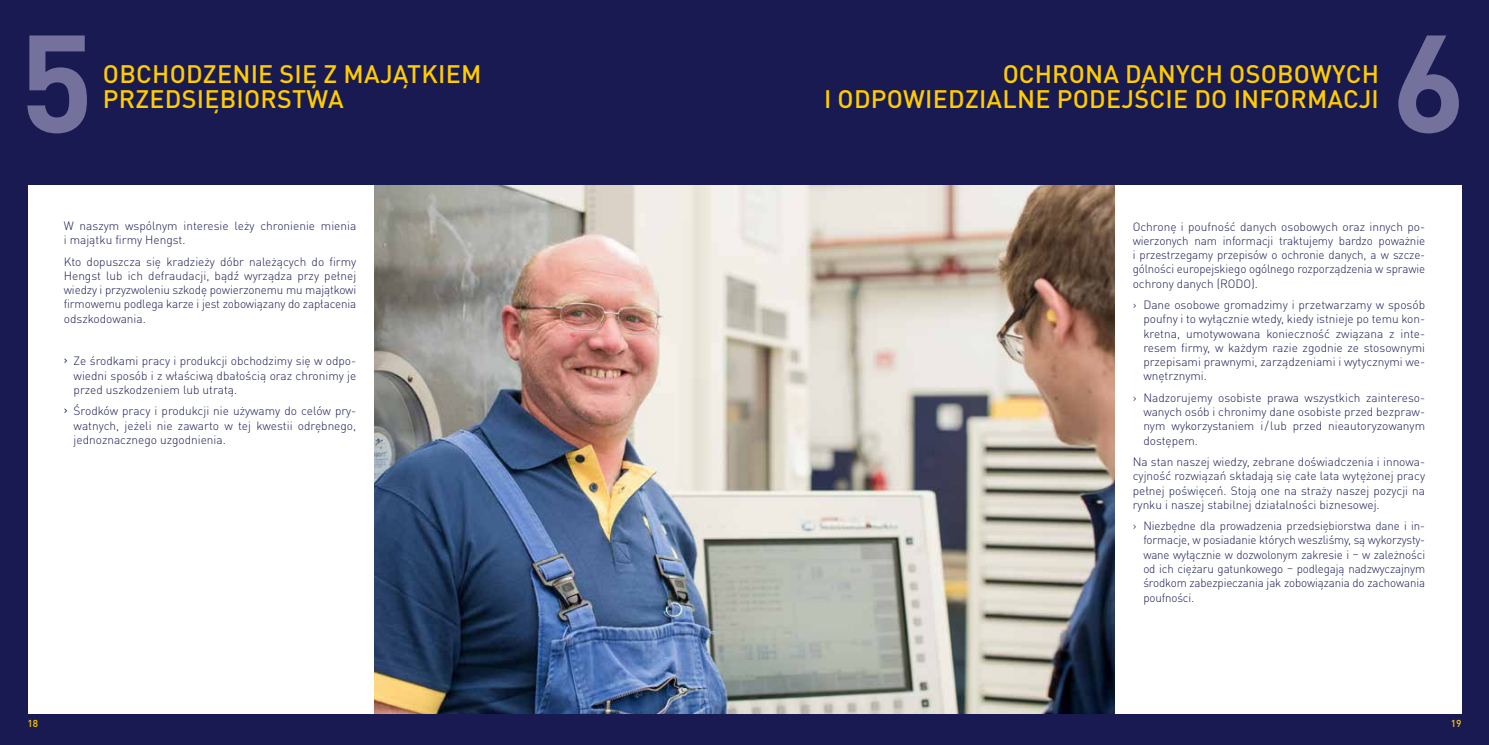
<style>
.page{position:relative;width:1489px;height:745px;background:#fff}
.page>*{position:absolute;margin:0;border:0;box-sizing:border-box;transform-origin:0 0}
.t1{font:700 136.25px "DIN Pro";color:#74729d}
.t2{font:500 25px/25px "DIN Pro";letter-spacing:.01em;color:#fc0;text-align:right}
.t3{font:300 11.88px/14.2px "DIN Pro";color:#191a51;text-align:justify}
.t4{font:500 10px "DIN Pro";color:#fc0}
.s1{font-weight:400}
</style>
<div class="page">
<div style="left:0;top:0;width:1488px;height:744px;background:#191a51"></div>
<div style="left:28px;top:185px;width:1433px;height:528px;background:#fff"></div>
<img style="left:374px;top:185px;width:740px;height:528px">
<h1 class="t1" style="left:20px;top:-30px;width:75px">5</h1>
<h1 class="t1" style="left:1391px;top:-30px;width:75px">6</h1>
<h2 class="t2" style="left:103px;top:59px;width:380px;text-align:left">OBCHODZENIE SIĘ Z MAJĄTKIEM<br>PRZEDSIĘBIORSTWA</h2>
<h2 class="t2" style="left:824px;top:59px;width:556px">OCHRONA DANYCH OSOBOWYCH<br>I ODPOWIEDZIALNE PODEJŚCIE DO INFORMACJI</h2>
<p class="t3" style="left:64px;top:217px;width:294px">W naszym wspólnym interesie leży chronienie mienia i majątku firmy Hengst.</p>
<p class="t3" style="left:64px;top:253px;width:294px">Kto dopuszcza się kradzieży dóbr należących do firmy Hengst lub ich defraudacji, bądź wyrządza przy pełnej wiedzy i przyzwoleniu szkodę powierzonemu mu majątkowi firmowemu podlega karze i jest zobowiązany do zapłacenia odszkodowania.</p>
<p class="t3" style="left:74px;top:353px;width:284px;text-indent:-10px"><span class="s1">›</span> Ze środkami pracy i produkcji obchodzimy się w odpo&shy;wiedni sposób i z właściwą dbałością oraz chronimy je przed uszkodzeniem lub utratą.</p>
<p class="t3" style="left:74px;top:402px;width:284px;text-indent:-10px"><span class="s1">›</span> Środków pracy i produkcji nie używamy do celów pry&shy;watnych, jeżeli nie zawarto w tej kwestii odrębnego, jednoznacznego uzgodnienia.</p>
<p class="t3" style="left:1132px;top:218px;width:294px">Ochronę i poufność danych osobowych oraz innych po&shy;wierzonych nam informacji traktujemy bardzo poważnie i przestrzegamy przepisów o ochronie danych, a w szcze&shy;gólności europejskiego ogólnego rozporządzenia w sprawie ochrony danych (RODO).</p>
<p class="t3" style="left:1143px;top:296px;width:283px;text-indent:-11px">› Dane osobowe gromadzimy i przetwarzamy w sposób poufny i to wyłącznie wtedy, kiedy istnieje po temu kon&shy;kretna, umotywowana konieczność związana z inte&shy;resem firmy, w każdym razie zgodnie ze stosownymi przepisami prawnymi, zarządzeniami i wytycznymi we&shy;wnętrznymi.</p>
<p class="t3" style="left:1143px;top:389px;width:283px;text-indent:-11px">› Nadzorujemy osobiste prawa wszystkich zaintereso&shy;wanych osób i chronimy dane osobiste przed bezpraw&shy;nym wykorzystaniem i/lub przed nieautoryzowanym dostępem.</p>
<p class="t3" style="left:1132px;top:453px;width:294px">Na stan naszej wiedzy, zebrane doświadczenia i innowa&shy;cyjność rozwiązań składają się całe lata wytężonej pracy pełnej poświęceń. Stoją one na straży naszej pozycji na rynku i naszej stabilnej działalności biznesowej.</p>
<p class="t3" style="left:1143px;top:517px;width:283px;text-indent:-11px">› Niezbędne dla prowadzenia przedsiębiorstwa dane i in&shy;formacje, w posiadanie których weszliśmy, są wykorzysty&shy;wane wyłącznie w dozwolonym zakresie i – w zależności od ich ciężaru gatunkowego – podlegają nadzwyczajnym środkom zabezpieczania jak zobowiązania do zachowania poufności.</p>
<p class="t4" style="left:28px;top:715px;width:12px">18</p>
<p class="t4" style="left:1450px;top:715px;width:12px">19</p>
</div>
